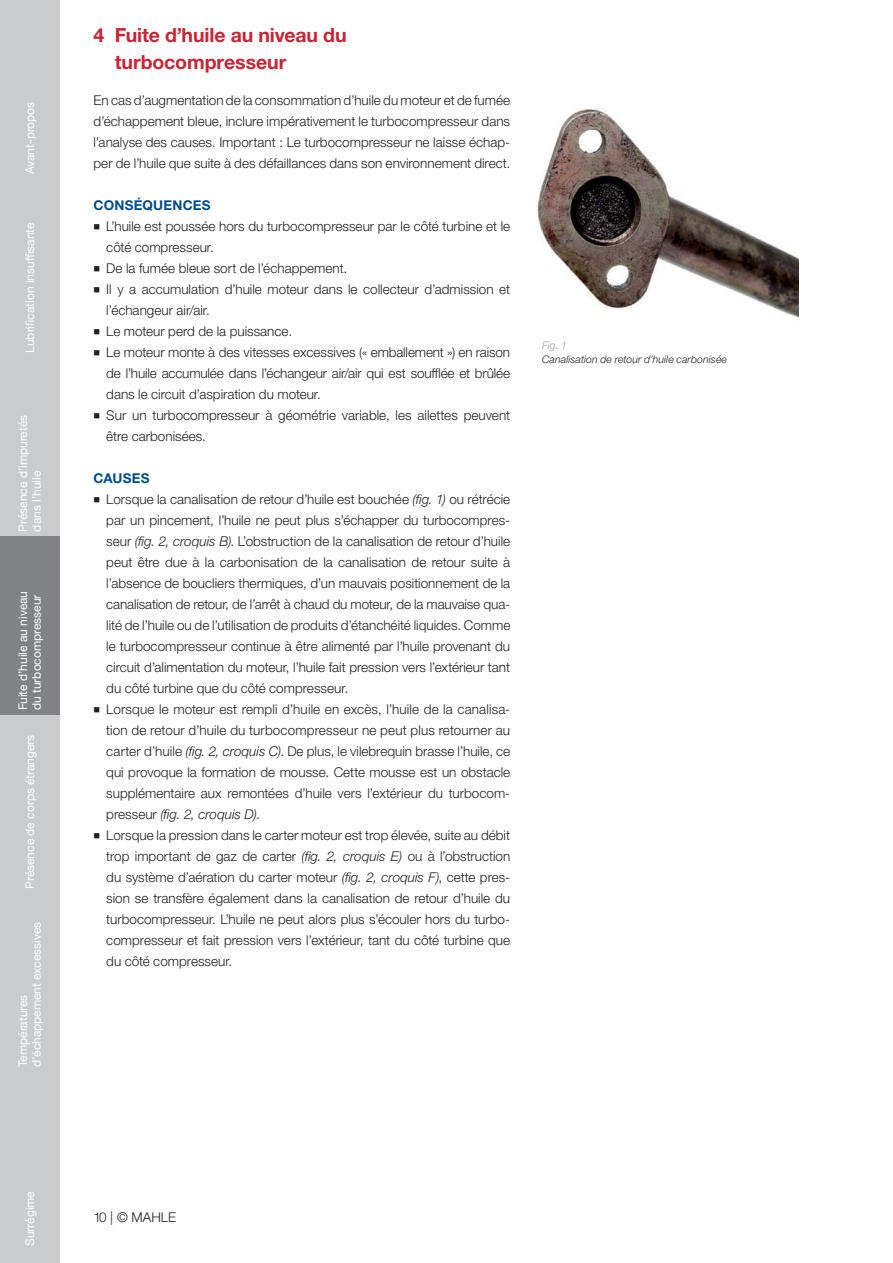
<style>
.page{position:relative;width:893px;height:1263px;background:#fff}
.page>*{position:absolute;margin:0;border:0;box-sizing:border-box;transform-origin:0 0}
.t1{font:700 19.5px/27px "Helvetica Neue LTW1 G";letter-spacing:-.005em;color:#c92434}
.t2{font:300 13.5px/21px "Helvetica Neue LTW1 G";color:#231f20}
.t3{font:700 13.5px "Helvetica Neue LTW1 G";letter-spacing:.015em;color:#004b88}
.t4{font:12px/13.5px "Helvetica Neue LTW1 G";color:#fff}
.t5{font:italic 300 10.5px "Helvetica Neue LTW1 G";letter-spacing:.01em;color:#231f20}
.t6{font:italic 300 10.5px "Helvetica Neue LTW1 G";color:#9d9fa1}
.s1{font-weight:700;color:#004b88}
.s2{font-style:italic}
</style>
<div class="page">
<img style="left:537px;top:108px;width:261px;height:210px">
<div style="left:0;top:0;width:60px;height:1263px;background:#c9cbcc"></div>
<div style="left:0;top:536px;width:60px;height:178px;background:#808285"></div>
<p class="t4" style="left:24px;top:174px;width:74px;rotate:-90deg">Avant-propos</p>
<p class="t4" style="left:24px;top:353px;width:132px;rotate:-90deg">Lubrification insuffisante</p>
<p class="t4" style="left:17px;top:531px;width:118px;rotate:-90deg">Présence d’impuretés dans l’huile</p>
<p class="t4" style="left:17px;top:710px;width:121px;rotate:-90deg">Fuite d’huile au niveau du turbocompresseur</p>
<p class="t4" style="left:24px;top:889px;width:156px;rotate:-90deg">Présence de corps étrangers</p>
<p class="t4" style="left:17px;top:1067px;width:147px;rotate:-90deg">Températures d’échappement excessives</p>
<p class="t4" style="left:24px;top:1246px;width:56px;rotate:-90deg">Surrégime</p>
<h1 class="t1" style="left:115px;top:23px;width:233px;text-indent:-21px">4 Fuite d’huile au niveau du turbocompresseur</h1>
<p class="t2" style="left:94px;top:91px;width:418px;text-align:justify">En cas d’augmentation de la consommation d’huile du moteur et de fumée d’échappement bleue, inclure impérativement le turbocompresseur dans l’analyse des causes. Important : Le turbocompresseur ne laisse échap&shy;per de l’huile que suite à des défaillances dans son environnement direct.</p>
<p class="t3" style="left:94px;top:200px;width:119px">CONSÉQUENCES</p>
<p class="t2" style="left:106px;top:217px;width:405px">L’huile est poussée hors du turbocompresseur par le côté turbine et le côté compresseur.<br>De la fumée bleue sort de l’échappement.<br>Il y a accumulation d’huile moteur dans le collecteur d’admission et l’échangeur air/air.<br>Le moteur perd de la puissance.<br>Le moteur monte à des vitesses excessives (« emballement ») en raison de l’huile accumulée dans l’échangeur air/air qui est soufflée et brûlée dans le circuit d’aspiration du moteur.<br>Sur un turbocompresseur à géométrie variable, les ailettes peuvent être carbonisées.</p>
<p class="t2" style="left:106px;top:469px;width:406px;text-indent:-13px"><span class="s1">CAUSES<br></span>Lorsque la canalisation de retour d’huile est bouchée <span class="s2">(fig. 1)</span> ou rétrécie par un pincement, l’huile ne peut plus s’échapper du turbocompres&shy;seur <span class="s2">(fig. 2, croquis B)</span>. L’obstruction de la canalisation de retour d’huile peut être due à la carbonisation de la canalisation de retour suite à l’absence de boucliers thermiques, d’un mauvais positionnement de la canalisation de retour, de l’arrêt à chaud du moteur, de la mauvaise qua&shy;lité de l’huile ou de l’utilisation de produits d’étanchéité liquides. Comme le turbocompresseur continue à être alimenté par l’huile provenant du circuit d’alimentation du moteur, l’huile fait pression vers l’extérieur tant du côté turbine que du côté compresseur.<br>Lorsque le moteur est rempli d’huile en excès, l’huile de la canalisa&shy;tion de retour d’huile du turbocompresseur ne peut plus retourner au carter d’huile <span class="s2">(fig. 2, croquis C)</span>. De plus, le vilebrequin brasse l’huile, ce qui provoque la formation de mousse. Cette mousse est un obstacle supplémentaire aux remontées d’huile vers l’extérieur du turbocom&shy;presseur <span class="s2">(fig. 2, croquis D)</span>.<br>Lorsque la pression dans le carter moteur est trop élevée, suite au débit trop important de gaz de carter <span class="s2">(fig. 2, croquis E)</span> ou à l’obstruction du système d’aération du carter moteur <span class="s2">(fig. 2, croquis F)</span>, cette pres&shy;sion se transfère également dans la canalisation de retour d’huile du turbocompresseur. L’huile ne peut alors plus s’écouler hors du turbo&shy;compresseur et fait pression vers l’extérieur, tant du côté turbine que du côté compresseur.</p>
<p class="t6" style="left:542px;top:342px;width:26px">Fig. 1</p>
<p class="t5" style="left:542px;top:355px;width:186px">Canalisation de retour d’huile carbonisée</p>
<p class="t2" style="left:94px;top:1207px;width:84px">10 | © MAHLE</p>
</div>
